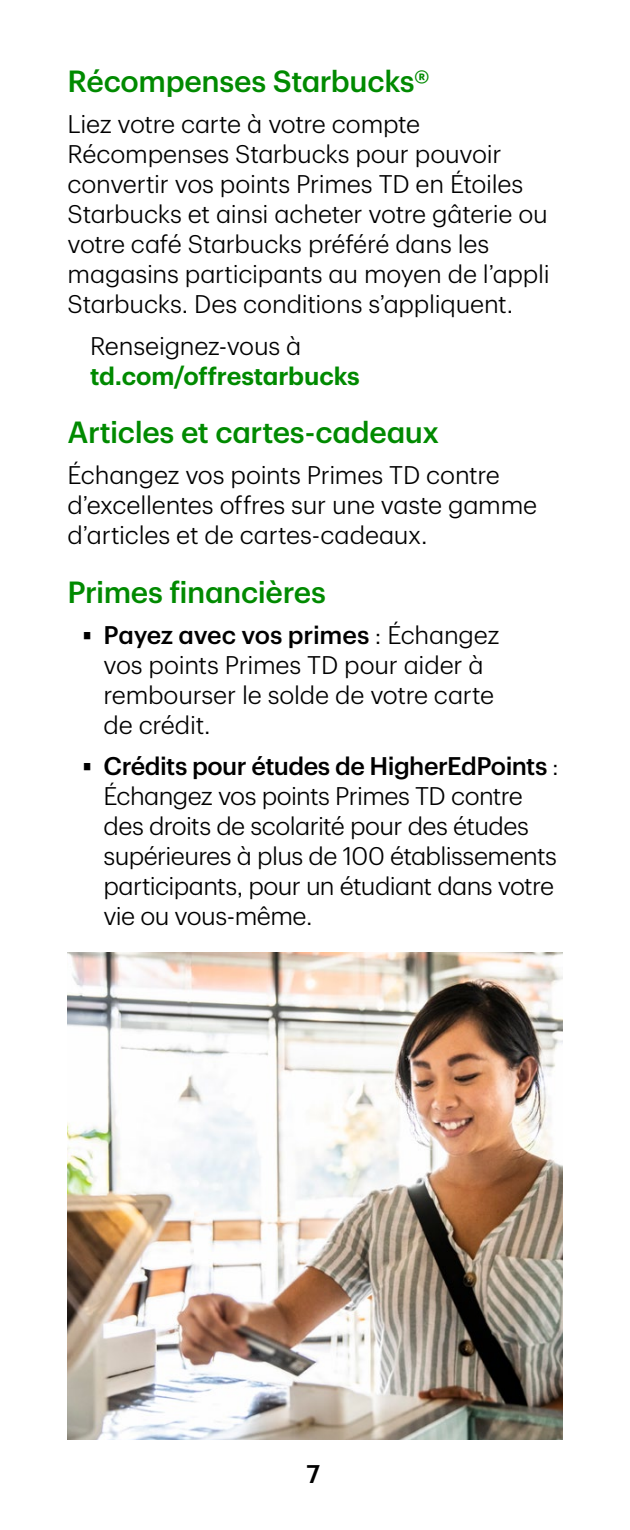
<style>
.page{position:relative;width:630px;height:1530px;background:#fff}
.page>*{position:absolute;margin:0;border:0;box-sizing:border-box;transform-origin:0 0}
.t1{font:500 30px "TD Graphik";letter-spacing:-.015em;color:#008a00}
.t2{font:300 25px/30px "TD Graphik";letter-spacing:-.015em;color:#000}
.t3{font:600 25px "TD Graphik";letter-spacing:-.005em;color:#008a00}
.t4{font:500 25px "TD Graphik";color:#000}
.s1{font-family:"Titillium";font-weight:100}
.s2{font-weight:500}
</style>
<div class="page">
<img style="left:68px;top:952px;width:494px;height:488px">
<p class="t1" style="left:68px;top:59px;width:364px">Récompenses Starbucks®</p>
<p class="t2" style="left:68px;top:107px;width:484px">Liez votre carte à votre compte Récompenses Starbucks pour pouvoir convertir vos points Primes TD en Étoiles Starbucks et ainsi acheter votre gâterie ou votre café Starbucks préféré dans les magasins participants au moyen de l’appli Starbucks. Des conditions s’appliquent.</p>
<p class="t2" style="left:90px;top:329px;width:213px">Renseignez-vous à</p>
<p class="t3" style="left:90px;top:357px;width:271px">td.com/offrestarbucks</p>
<p class="t1" style="left:68px;top:410px;width:373px">Articles et cartes-cadeaux</p>
<p class="t2" style="left:68px;top:458px;width:471px">Échangez vos points Primes TD contre d’excellentes offres sur une vaste gamme d’articles et de cartes-cadeaux.</p>
<p class="t1" style="left:68px;top:569px;width:260px">Primes financières</p>
<p class="t2" style="left:104px;top:618px;width:397px;text-indent:-22px"><span class="s1">•</span> <span class="s2">Payez avec vos primes</span> : Échangez vos points Primes TD pour aider à rembourser le solde de votre carte de crédit.</p>
<p class="t2" style="left:104px;top:749px;width:457px;text-indent:-22px"><span class="s1">•</span> <span class="s2">Crédits pour études de HigherEdPoints</span> :<br>Échangez vos points Primes TD contre des droits de scolarité pour des études supérieures à plus de 100 établissements participants, pour un étudiant dans votre vie ou vous-même.</p>
<p class="t4" style="left:306px;top:1455px;width:15px">7</p>
</div>
